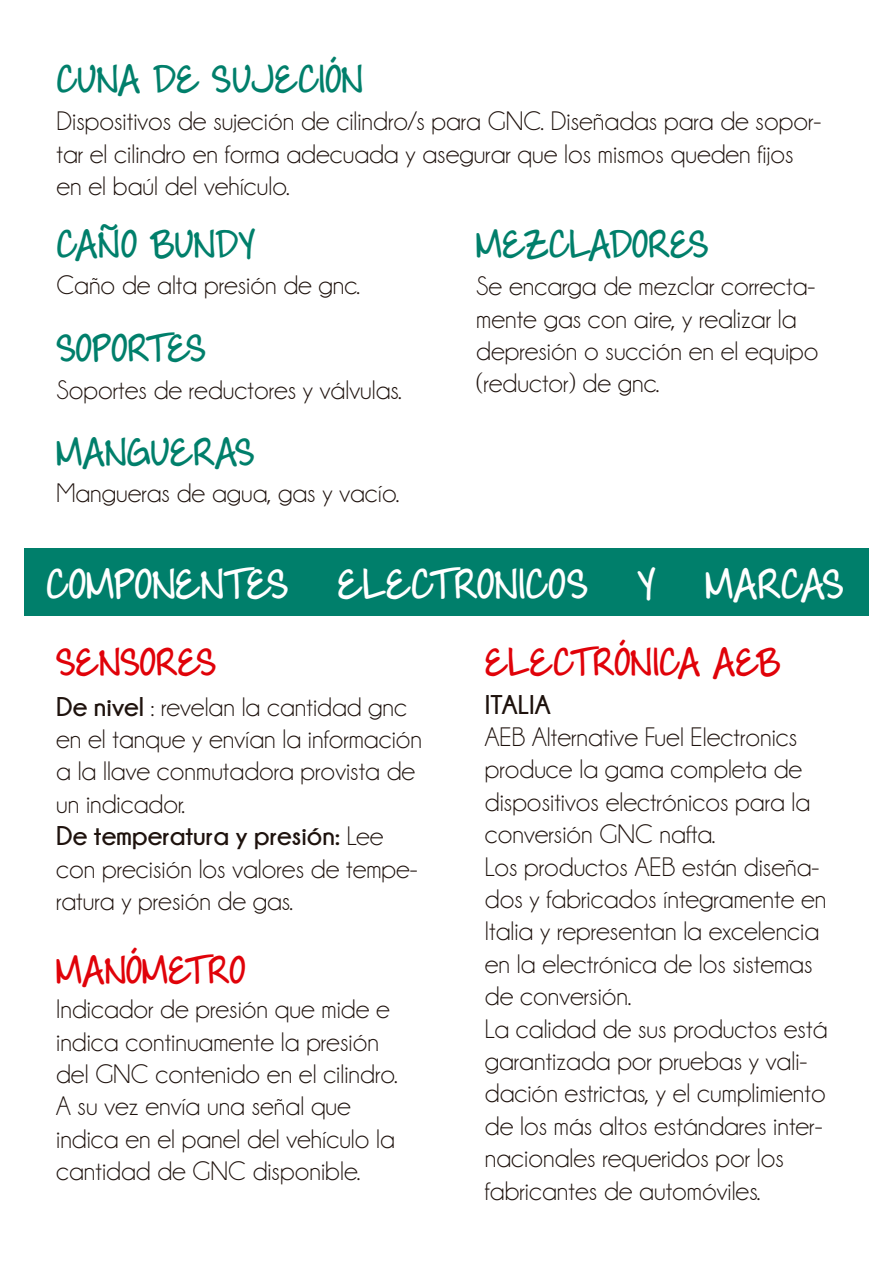
<style>
.page{position:relative;width:893px;height:1263px;background:#fff}
.page>*{position:absolute;margin:0;border:0;box-sizing:border-box;transform-origin:0 0}
.t1{font:700 42px "Throw My Hands Upinthe Air";color:#fff}
.t2{font:700 39px "Throw My Hands Upinthe Air";color:#007f6b}
.t3{font:700 39px "Throw My Hands Upinthe Air";color:#e00209}
.t4{font:27px/32.4px "Champagne&Limousines";color:#1e120d}
.t5{font:700 27px "Champagne&Limousines";color:#1e120d}
.s1{font-weight:700}
</style>
<div class="page">
<div style="left:24px;top:549px;width:845px;height:67px;background:#007f6b"></div>
<h2 class="t2" style="left:56px;top:54px;width:308px">CUNA DE SUJECIÓN</h2>
<p class="t4" style="left:56px;top:105px;width:766px">Dispositivos de sujeción de cilindro/s para GNC. Diseñadas para de sopor&shy;tar el cilindro en forma adecuada y asegurar que los mismos queden fijos en el baúl del vehículo.</p>
<h2 class="t2" style="left:476px;top:219px;width:234px">MEZCLADORES</h2>
<p class="t4" style="left:476px;top:270px;width:344px">Se encarga de mezclar correcta&shy;mente gas con aire, y realizar la depresión o succión en el equipo (reductor) de gnc.</p>
<h2 class="t2" style="left:56px;top:219px;width:201px">CAÑO BUNDY</h2>
<p class="t4" style="left:56px;top:270px;width:305px">Caño de alta presión de gnc.</p>
<h2 class="t2" style="left:56px;top:323px;width:151px">SOPORTES</h2>
<p class="t4" style="left:56px;top:374px;width:347px">Soportes de reductores y válvulas.</p>
<h2 class="t2" style="left:56px;top:427px;width:200px">MANGUERAS</h2>
<p class="t4" style="left:56px;top:477px;width:344px">Mangueras de agua, gas y vacío.</p>
<h1 class="t1" style="left:46px;top:557px;width:799px">COMPONENTES ELECTRONICOS Y MARCAS</h1>
<h2 class="t3" style="left:56px;top:636px;width:162px">SENSORES</h2>
<p class="t4" style="left:56px;top:691px;width:367px"><span class="s1">De nivel</span> : revelan la cantidad gnc en el tanque y envían la información a la llave conmutadora provista de un indicador.<br><span class="s1">De temperatura y presión:</span> Lee con precisión los valores de tempe&shy;ratura y presión de gas.</p>
<h2 class="t3" style="left:56px;top:945px;width:191px">MANÓMETRO</h2>
<p class="t4" style="left:56px;top:993px;width:343px">Indicador de presión que mide e indica continuamente la presión del GNC contenido en el cilindro.<br>A su vez envía una señal que indica en el panel del vehículo la cantidad de GNC disponible.</p>
<h2 class="t3" style="left:485px;top:636px;width:298px">ELECTRÓNICA AEB</h2>
<p class="t5" style="left:485px;top:689px;width:67px">ITALIA</p>
<p class="t4" style="left:485px;top:721px;width:344px">AEB Alternative Fuel Electronics produce la gama completa de dispositivos electrónicos para la conversión GNC nafta.<br>Los productos AEB están diseña&shy;dos y fabricados íntegramente en<br>Italia y representan la excelencia en la electrónica de los sistemas de conversión.<br>La calidad de sus productos está garantizada por pruebas y vali&shy;dación estrictas, y el cumplimiento de los más altos estándares inter&shy;nacionales requeridos por los fabricantes de automóviles.</p>
</div>
